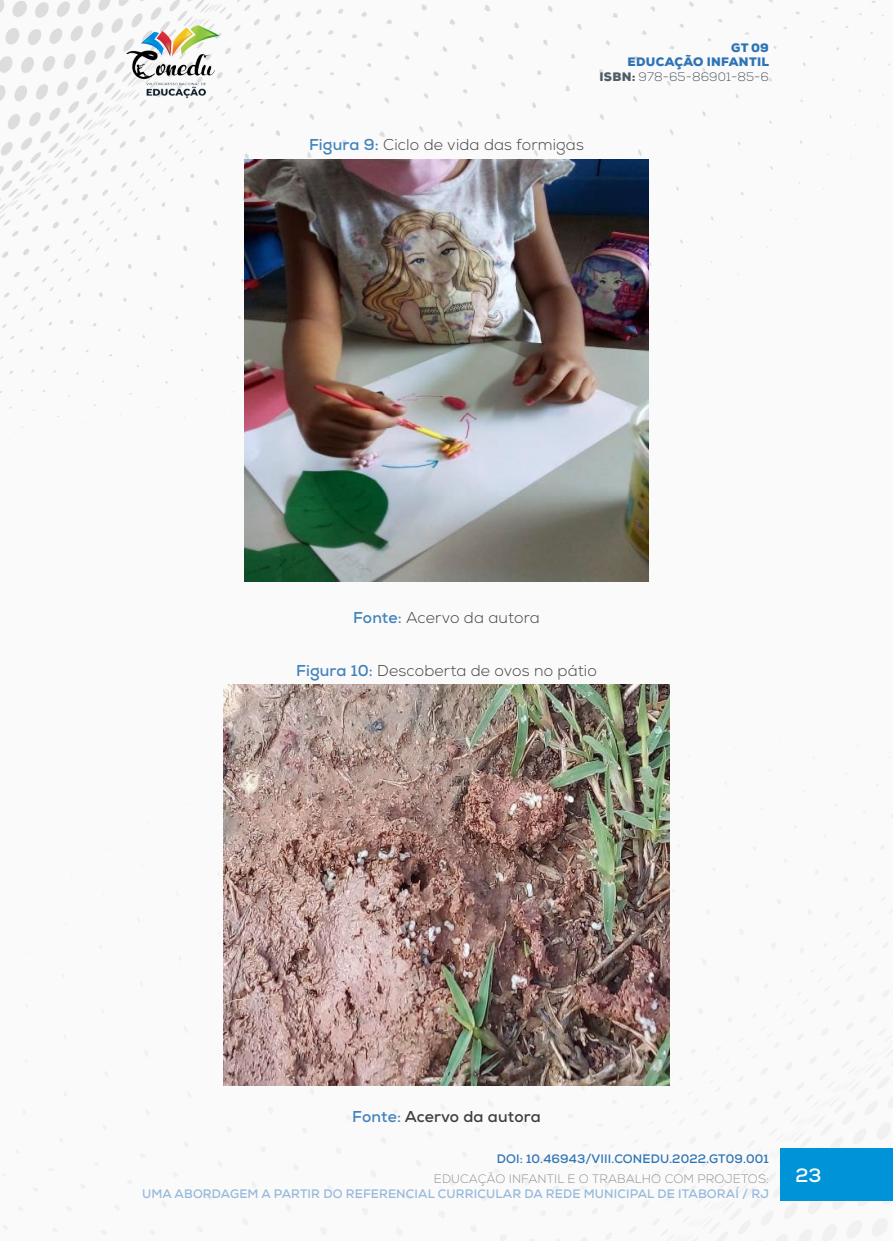
<style>
.page{position:relative;width:893px;height:1241px;background:#fff}
.page>*{position:absolute;margin:0;border:0;box-sizing:border-box;transform-origin:0 0}
.t1{font:700 19.25px "Nexa";color:#fff}
._11_LEGENDAS{font:300 15.75px "Nexa";letter-spacing:.01em;color:#3e3e3f}
._12_FONTES{font:300 15.75px "Nexa";letter-spacing:.01em;color:#3e3e3f}
._12_FONTES-2{font:700 15.75px "Nexa";letter-spacing:.01em;color:#3e3e3f}
.t2{font:700 12.25px "Nexa";letter-spacing:.01em;color:#96b9da}
.t3{font:900 12.25px/14.7px "Nexa";letter-spacing:.025em;color:#2e74b5;text-align:right}
.t4{font:300 12.25px "Nexa";letter-spacing:.01em;color:#939598}
.t5{font:700 12.25px "Nexa";letter-spacing:.01em;color:#2e74b5}
.s1{color:#505b64}
.s2{font-weight:300;color:#505b64}
.s3{font-weight:700;color:#4382bc}
.s4{color:#4382bc}
</style>
<div class="page">
<img style="left:0;top:0;width:893px;height:1240px">
<div style="left:781px;top:1148px;width:112px;height:52px;background:#0093d8"></div>
<img style="left:124px;top:25px;width:98px;height:74px">
<img style="left:244px;top:159px;width:405px;height:422px">
<img style="left:223px;top:684px;width:447px;height:400px">
<p class="t3" style="left:599px;top:40px;width:171px">GT 09<br>EDUCAÇÃO INFANTIL<br><span class="s1">ISBN:</span> <span class="s2">978-65-86901-85-6</span></p>
<p class="_11_LEGENDAS" style="left:309px;top:136px;width:276px"><span class="s3">Figura 9:</span> Ciclo de vida das formigas</p>
<p class="_12_FONTES" style="left:353px;top:608px;width:188px"><span class="s3">Fonte:</span> Acervo da autora</p>
<p class="_11_LEGENDAS" style="left:296px;top:661px;width:302px"><span class="s3">Figura 10:</span> Descoberta de ovos no pátio</p>
<p class="_12_FONTES-2" style="left:352px;top:1106px;width:190px"><span class="s4">Fonte:</span> Acervo da autora</p>
<p class="t5" style="left:497px;top:1150px;width:274px">DOI: 10.46943/VIII.CONEDU.2022.GT09.001</p>
<p class="t4" style="left:434px;top:1171px;width:337px">EDUCAÇÃO INFANTIL E O TRABALHO COM PROJETOS:</p>
<p class="t2" style="left:142px;top:1185px;width:628px">UMA ABORDAGEM A PARTIR DO REFERENCIAL CURRICULAR DA REDE MUNICIPAL DE ITABORAÍ / RJ</p>
<h1 class="t1" style="left:796px;top:1162px;width:27px">23</h1>
</div>
